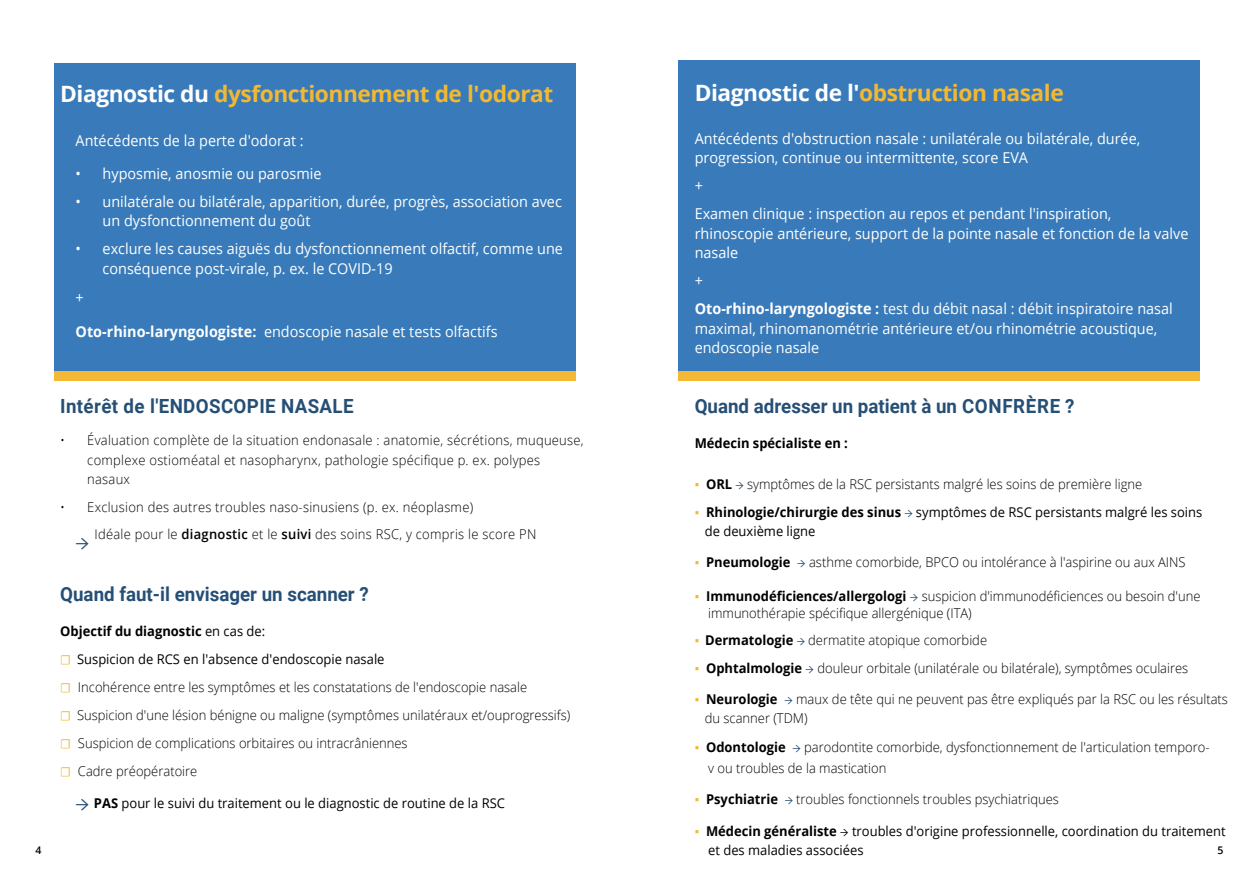
<style>
.page{position:relative;width:1259px;height:893px;background:#fff}
.page>*{position:absolute;margin:0;border:0;box-sizing:border-box;transform-origin:0 0}
.t1{font:700 22.5px "Open Sans";letter-spacing:-.02em;color:#f3b831}
.t2{font:21px "Minion Pro";color:#264f75}
.t3{font:700 19.5px "Roboto";color:#264f75;scale:.96 1}
.t4{font:700 19.5px "Roboto";letter-spacing:.02em;color:#264f75;scale:.96 1}
.t5{font:15px/19.5px "Open Sans";color:#fff;scale:.96 1}
.t6{font:300 13.5px/28px "Open Sans";color:#000;scale:.96 1}
.t7{font:300 13.5px/19.5px "Open Sans";letter-spacing:.02em;color:#000;scale:.96 1}
.t8{font:13.5px/19px "Open Sans";color:#000;scale:.96 1}
.t9{font:700 13.5px "Open Sans";color:#000;scale:.96 1}
.t10{font:600 10.5px "Open Sans";color:#000}
.s1{color:#fff}
.s2{font-weight:700}
.s3{font-weight:600}
.s4{font-family:"Calibri";font-weight:400;color:#f3b834}
.s5{font-family:"Minion Pro";font-weight:400;color:#264f75}
.s6{font-family:"Calibri";color:#f3b834}
.s7{font-family:"Minion Pro";color:#264f75}
.s8{font-family:"Minion Pro"}
.s9{font-weight:400}
.s10{font-family:"Minion Pro";font-weight:400;color:#f3b834}
</style>
<div class="page">
<div style="left:678px;top:60px;width:521px;height:311px;background:#397bba"></div>
<div style="left:54px;top:63px;width:521px;height:312px;background:#397bba"></div>
<div style="left:54px;top:371px;width:521px;height:10px;background:#f3b834"></div>
<div style="left:678px;top:371px;width:521px;height:10px;background:#f3b834"></div>
<h1 class="t1" style="left:60px;top:78px;width:494px"><span class="s1">Diagnostic du</span> dysfonctionnement de l'odorat</h1>
<p class="t5" style="left:76px;top:131px;width:239px">Antécédents de la perte d'odorat :</p>
<p class="t5" style="left:76px;top:163px;width:258px">• hyposmie, anosmie ou parosmie</p>
<p class="t5" style="left:103px;top:191px;width:480px;text-indent:-27px">• unilatérale ou bilatérale, apparition, durée, progrès, association avec un dysfonctionnement du goût</p>
<p class="t5" style="left:103px;top:239px;width:481px;text-indent:-27px">• exclure les causes aiguës du dysfonctionnement olfactif, comme une conséquence post-virale, p. ex. le COVID-19</p>
<p class="t5" style="left:76px;top:288px;width:10px">+</p>
<p class="t5" style="left:76px;top:322px;width:441px"><span class="s2">Oto-rhino-laryngologiste:</span> endoscopie nasale et tests olfactifs</p>
<h1 class="t1" style="left:694px;top:77px;width:370px"><span class="s1">Diagnostic de l'</span>obstruction nasale</h1>
<p class="t5" style="left:694px;top:128px;width:466px">Antécédents d'obstruction nasale : unilatérale ou bilatérale, durée, progression, continue ou intermittente, score EVA</p>
<p class="t5" style="left:694px;top:172px;width:435px;line-height:28px">+<br>Examen clinique : inspection au repos et pendant l'inspiration,</p>
<p class="t5" style="left:694px;top:223px;width:516px">rhinoscopie antérieure, support de la pointe nasale et fonction de la valve nasale</p>
<p class="t5" style="left:694px;top:267px;width:499px;line-height:28px">+<br><span class="s2">Oto-rhino-laryngologiste :</span> test du débit nasal : débit inspiratoire nasal</p>
<p class="t5" style="left:694px;top:318px;width:483px">maximal, rhinomanométrie antérieure et/ou rhinométrie acoustique, endoscopie nasale</p>
<h3 class="t3" style="left:694px;top:393px;width:397px">Quand adresser un patient à un CONFRÈRE ?</h3>
<h3 class="t4" style="left:60px;top:392px;width:307px">Intérêt de l'ENDOSCOPIE NASALE</h3>
<p class="t7" style="left:87px;top:430px;width:518px;text-indent:-27px">• Évaluation complète de la situation endonasale : anatomie, sécrétions, muqueuse, complexe ostioméatal et nasopharynx, pathologie spécifique p. ex. polypes nasaux</p>
<p class="t7" style="left:94px;top:494px;width:462px;line-height:27px;text-indent:-34px">• Exclusion des autres troubles naso-sinusiens (p. ex. néoplasme)<br>Idéale pour le <span class="s3">diagnostic</span> et le <span class="s3">suivi</span> des soins RSC, y compris le score PN</p>
<p class="t9" style="left:694px;top:433px;width:161px">Médecin spécialiste en :</p>
<p class="t6" style="left:694px;top:470px;width:468px"><span class="s4">▪</span> <span class="s2">ORL</span> <span class="s5">→</span> symptômes de la RSC persistants malgré les soins de première ligne</p>
<p class="t8" style="left:705px;top:502px;width:520px;text-indent:-10px"><span class="s6">▪</span> <span class="s2">Rhinologie/chirurgie des sinus</span> <span class="s7">→</span> symptômes de RSC persistants malgré les soins de deuxième ligne</p>
<p class="t6" style="left:694px;top:548px;width:513px"><span class="s4">▪</span> <span class="s2">Pneumologie</span> <span class="s5">→</span> asthme comorbide, BPCO ou intolérance à l'aspirine ou aux AINS</p>
<p class="t6" style="left:708px;top:587px;width:514px;line-height:17.5px;text-indent:-13px"><span class="s4">▪</span> <span class="s2">Immunodéficiences/allergologi</span> <span class="s5">→</span> suspicion d'immunodéficiences ou besoin d'une immunothérapie spécifique allergénique (ITA)</p>
<p class="t6" style="left:694px;top:626px;width:306px"><span class="s4">▪</span> <span class="s2">Dermatologie</span> <span class="s5">→</span> dermatite atopique comorbide</p>
<p class="t6" style="left:694px;top:654px;width:515px"><span class="s4">▪</span> <span class="s2">Ophtalmologie</span> <span class="s5">→</span> douleur orbitale (unilatérale ou bilatérale), symptômes oculaires</p>
<p class="t6" style="left:705px;top:689px;width:546px;line-height:19px;text-indent:-10px"><span class="s4">▪</span> <span class="s2">Neurologie</span> <span class="s5">→</span> maux de tête qui ne peuvent pas être expliqués par la RSC ou les résultats du scanner (TDM)</p>
<p class="t6" style="left:708px;top:737px;width:524px;line-height:20.5px;text-indent:-13px"><span class="s4">▪</span> <span class="s2">Odontologie</span> <span class="s5">→</span> parodontite comorbide, dysfonctionnement de l'articulation temporo&shy;v ou troubles de la mastication</p>
<p class="t6" style="left:694px;top:785px;width:381px"><span class="s4">▪</span> <span class="s2">Psychiatrie</span> <span class="s5">→</span> troubles fonctionnels troubles psychiatriques</p>
<p class="t8" style="left:708px;top:822px;width:540px;text-indent:-13px"><span class="s6">▪</span> <span class="s2">Médecin généraliste</span> <span class="s8">→</span> troubles d'origine professionnelle, coordination du traitement et des maladies associées</p>
<h2 class="t2" style="left:76px;top:528px;width:15px">→</h2>
<h3 class="t3" style="left:60px;top:581px;width:323px">Quand faut-il envisager un scanner ?</h3>
<p class="t6" style="left:60px;top:617px;width:533px"><span class="s2">Objectif du diagnostic</span> <span class="s9">en cas de:<br></span><span class="s10">☐</span> <span class="s9">Suspicion de RCS en l'absence d'endoscopie nasale<br></span><span class="s10">☐</span> Incohérence entre les symptômes et les constatations de l'endoscopie nasale<br><span class="s10">☐</span> Suspicion d'une lésion bénigne ou maligne (symptômes unilatéraux et/ouprogressifs) <span class="s10">☐</span> Suspicion de complications orbitaires ou intracrâniennes<br><span class="s10">☐</span> Cadre préopératoire</p>
<p class="t8" style="left:94px;top:794px;width:430px"><span class="s2">PAS</span> pour le suivi du traitement ou le diagnostic de routine de la RSC</p>
<h2 class="t2" style="left:76px;top:789px;width:15px">→</h2>
<p class="t10" style="left:36px;top:843px;width:7px">4</p>
<p class="t10" style="left:1217px;top:843px;width:7px">5</p>
</div>
